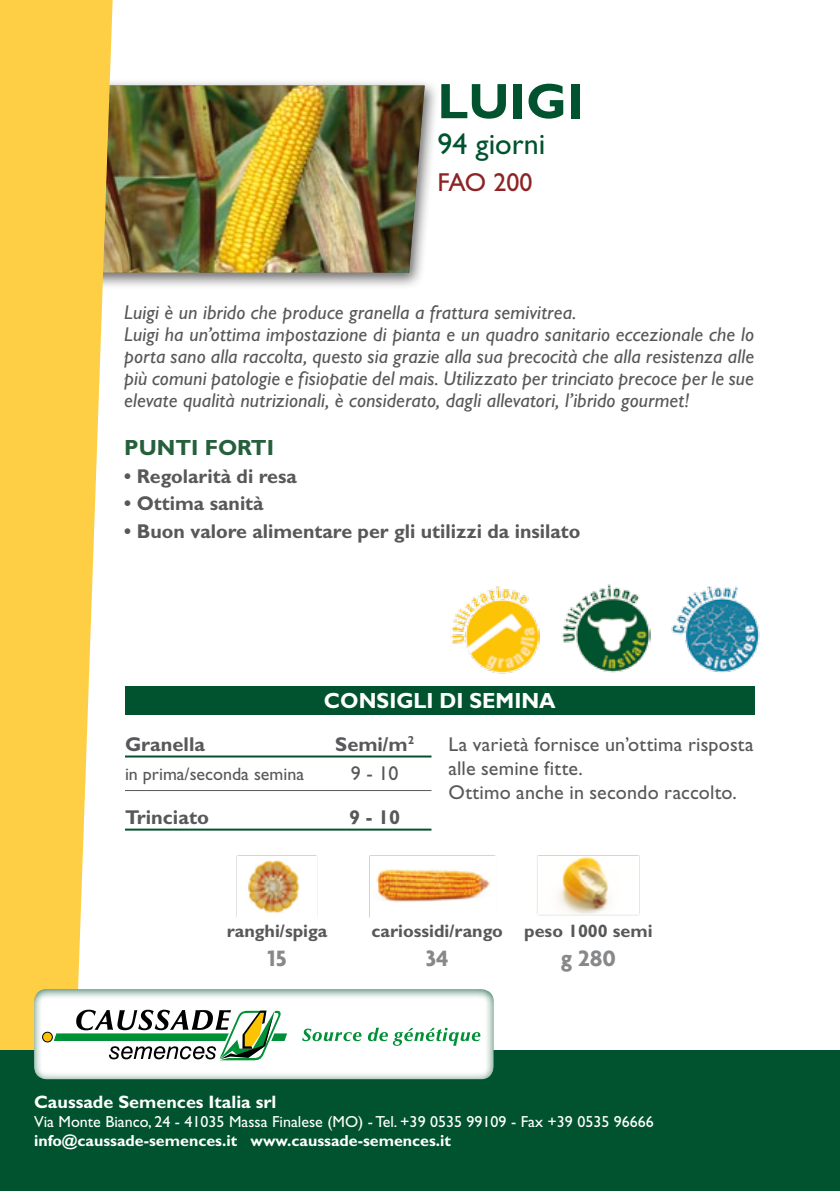
<style>
.page{position:relative;width:840px;height:1191px;background:#fff}
.page>*{position:absolute;margin:0;border:0;box-sizing:border-box;transform-origin:0 0}
.t1{font:700 50px "Gill Sans Std";color:#00532e}
.t2{font:30px "Gill Sans Std";color:#00532e}
.t3{font:26px "Gill Sans Std";letter-spacing:-.02em;color:#8d2324}
.t4{font:700 24px "Agenda";color:#87888a}
.t5{font:700 22px "Gill Sans Std";color:#fff;scale:.96 1}
.t6{font:700 22px "Gill Sans Std";color:#255f3b}
.t7{font:italic 20px/22px "Gill Sans Std";letter-spacing:.01em;color:#58585a}
.t8{font:700 20px "Gill Sans Std";color:#58585a}
.t9{font:20px/24px "Gill Sans Std";letter-spacing:.01em;color:#58585a}
.t10{font:700 18px "Gill Sans Std";color:#58585a}
.t11{font:700 18px "Gill Sans Std";color:#fff}
.t12{font:18px "Gill Sans Std";color:#58585a}
.t13{font:16px "Gill Sans Std";color:#fff}
.t14{font:700 16px "Gill Sans Std";color:#fff}
</style>
<div class="page">
<div style="left:76px;top:78px;width:363px;height:211px;background:#000;opacity:.6"></div>
<img style="left:113px;top:85px;width:311px;height:188px">
<svg style="left:0;top:0;width:113px;height:1050px;background:#fcd45e"></svg>
<div style="left:125px;top:686px;width:629px;height:29px;background:#00532e"></div>
<hr style="left:125px;top:755px;width:193px;height:2px;background:#00532e">
<hr style="left:318px;top:755px;width:113px;height:2px;background:#00532e">
<hr style="left:125px;top:790px;width:193px;height:1px;background:#58585a">
<hr style="left:318px;top:790px;width:113px;height:1px;background:#58585a">
<hr style="left:125px;top:828px;width:193px;height:2px;background:#00532e">
<hr style="left:318px;top:828px;width:113px;height:2px;background:#00532e">
<img style="left:236px;top:855px;width:404px;height:62px">
<img style="left:450px;top:586px;width:88px;height:88px">
<img style="left:561px;top:584px;width:89px;height:89px">
<img style="left:671px;top:586px;width:89px;height:87px">
<div style="left:0;top:1050px;width:839px;height:141px;background:#00532e"></div>
<svg style="left:33px;top:987px;width:461px;height:93px"></svg>
<div style="left:43px;top:1032px;width:9px;height:10px;background:#fcc400;border-radius:50%"></div>
<div style="left:42px;top:1032px;width:10px;height:10px;border:1px solid #000;border-radius:50%"></div>
<svg style="left:54px;top:1009px;width:233px;height:51px"></svg>
<svg style="left:302px;top:1027px;width:178px;height:18px"></svg>
<h1 class="t1" style="left:437px;top:72px;width:147px">LUIGI</h1>
<h2 class="t2" style="left:437px;top:127px;width:109px">94 giorni</h2>
<h3 class="t3" style="left:437px;top:167px;width:96px">FAO 200</h3>
<p class="t7" style="left:124px;top:301px;width:631px">Luigi è un ibrido che produce granella a frattura semivitrea.<br>Luigi ha un’ottima impostazione di pianta e un quadro sanitario eccezionale che lo porta sano alla raccolta, questo sia grazie alla sua precocità che alla resistenza alle più comuni patologie e fisiopatie del mais. Utilizzato per trinciato precoce per le sue elevate qualità nutrizionali, è considerato, dagli allevatori, l’ibrido gourmet!</p>
<p class="t6" style="left:124px;top:434px;width:151px">PUNTI FORTI</p>
<p class="t8" style="left:124px;top:464px;width:174px">• Regolarità di resa</p>
<p class="t8" style="left:124px;top:492px;width:141px">• Ottima sanità</p>
<p class="t8" style="left:124px;top:519px;width:457px">• Buon valore alimentare per gli utilizzi da insilato</p>
<p class="t5" style="left:324px;top:688px;width:243px">CONSIGLI DI SEMINA</p>
<p class="t8" style="left:125px;top:732px;width:81px">Granella</p>
<p class="t8" style="left:335px;top:732px;width:80px">Semi/m<sup>2</sup></p>
<p class="t12" style="left:125px;top:763px;width:180px">in prima/seconda semina</p>
<p class="t9" style="left:351px;top:761px;width:49px">9 - 10</p>
<p class="t8" style="left:125px;top:805px;width:85px">Trinciato</p>
<p class="t8" style="left:349px;top:805px;width:52px">9 - 10</p>
<p class="t9" style="left:448px;top:732px;width:307px">La varietà fornisce un’ottima risposta alle semine fitte.<br>Ottimo anche in secondo raccolto.</p>
<p class="t10" style="left:226px;top:920px;width:102px">ranghi/spiga</p>
<p class="t10" style="left:371px;top:920px;width:282px">cariossidi/rango peso 1000 semi</p>
<p class="t4" style="left:267px;top:943px;width:21px">15</p>
<p class="t4" style="left:425px;top:943px;width:24px">34</p>
<p class="t4" style="left:560px;top:943px;width:56px">g 280</p>
<p class="t11" style="left:34px;top:1090px;width:244px">Caussade Semences Italia srl</p>
<p class="t13" style="left:34px;top:1112px;width:621px">Via Monte Bianco, 24 - 41035 Massa Finalese (MO) - Tel. +39 0535 99109 - Fax +39 0535 96666</p>
<p class="t14" style="left:34px;top:1130px;width:418px">info@caussade-semences.it www.caussade-semences.it</p>
</div>
